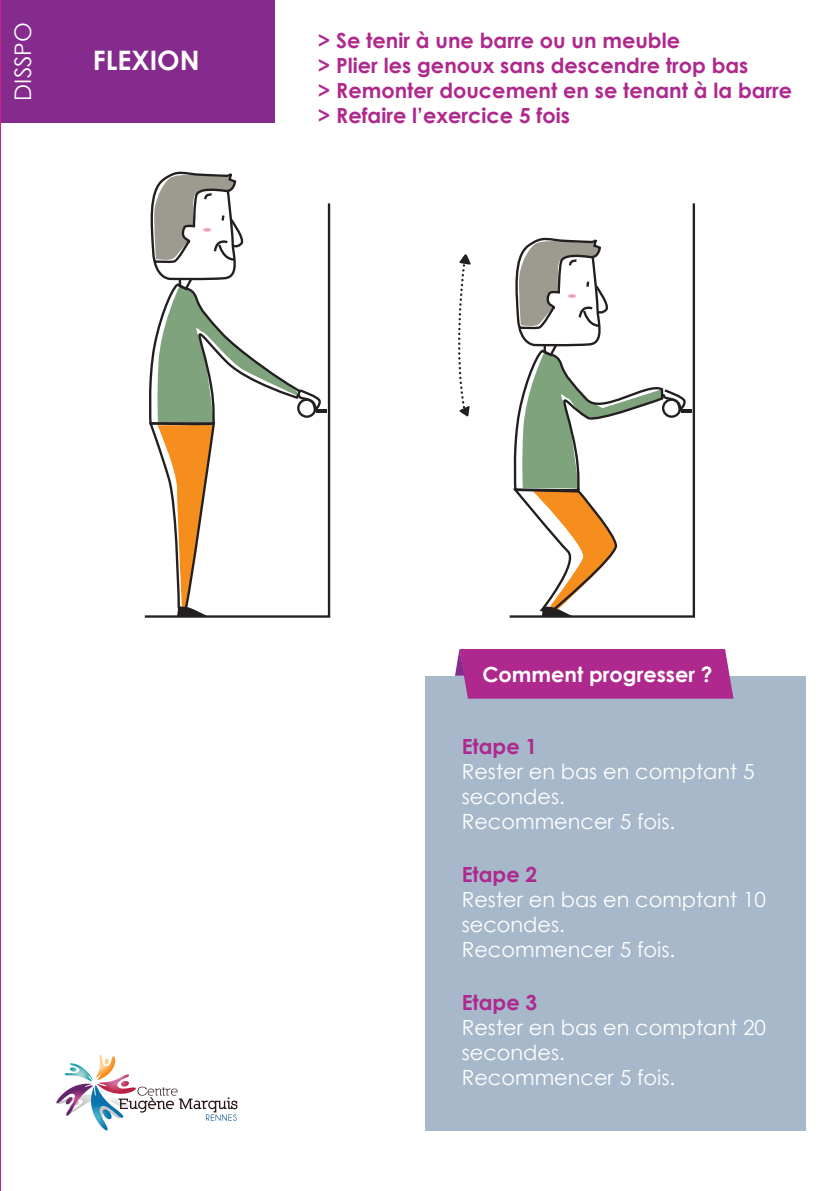
<style>
.page{position:relative;width:840px;height:1191px;background:#fff}
.page>*{position:absolute;margin:0;border:0;box-sizing:border-box;transform-origin:0 0}
.t1{font:700 26.8px "Century Gothic";color:#fff}
.t2{font:22.8px "Century Gothic";color:#fff}
.t3{font:20.8px/25px "Century Gothic";color:#fff}
.t4{font:700 20.8px "Century Gothic";color:#af288d}
.t5{font:700 20.8px "Century Gothic";color:#fff}
</style>
<div class="page">
<div style="left:425px;top:676px;width:380px;height:454px;background:#a6b8ca"></div>
<div style="left:455px;top:649px;width:278px;height:49px;background:#af288d"></div>
<svg style="left:56px;top:1054px;width:181px;height:77px"></svg>
<div style="left:0;top:0;width:274px;height:123px;background:#852b8d"></div>
<hr style="left:327px;top:203px;width:3px;height:413px;background:#231f20">
<hr style="left:692px;top:203px;width:2px;height:413px;background:#231f20">
<svg style="left:149px;top:171px;width:174px;height:444px"></svg>
<svg style="left:316px;top:408px;width:11px;height:4px"></svg>
<svg style="left:687px;top:409px;width:4px;height:3px"></svg>
<hr style="left:145px;top:615px;width:185px;height:2px;background:#231f20">
<hr style="left:509px;top:615px;width:185px;height:2px;background:#231f20">
<svg style="left:512px;top:237px;width:175px;height:379px"></svg>
<svg style="left:458px;top:254px;width:13px;height:163px"></svg>
<hr style="left:0;top:0;width:1px;height:1191px;background:#d01f8c">
<p class="t2" style="left:7px;top:101px;width:80px;rotate:-90deg">DISSPO</p>
<p class="t1" style="left:93px;top:40px;width:108px">FLEXION</p>
<p class="t4" style="left:318px;top:25px;width:363px">&gt; Se tenir à une barre ou un meuble</p>
<p class="t4" style="left:318px;top:50px;width:432px">&gt; Plier les genoux sans descendre trop bas</p>
<p class="t4" style="left:318px;top:75px;width:475px">&gt; Remonter doucement en se tenant à la barre</p>
<p class="t4" style="left:318px;top:100px;width:253px">&gt; Refaire l’exercice 5 fois</p>
<p class="t5" style="left:482px;top:658px;width:232px">Comment progresser ?</p>
<p class="t4" style="left:461px;top:730px;width:77px">Etape 1</p>
<p class="t3" style="left:461px;top:758px;width:294px">Rester en bas en comptant 5 secondes.</p>
<p class="t3" style="left:461px;top:808px;width:215px">Recommencer 5 fois.</p>
<p class="t4" style="left:461px;top:859px;width:77px">Etape 2</p>
<p class="t3" style="left:461px;top:887px;width:306px">Rester en bas en comptant 10 secondes.</p>
<p class="t3" style="left:461px;top:937px;width:215px">Recommencer 5 fois.</p>
<p class="t4" style="left:461px;top:987px;width:77px">Etape 3</p>
<p class="t3" style="left:461px;top:1015px;width:306px">Rester en bas en comptant 20 secondes.</p>
<p class="t3" style="left:461px;top:1065px;width:215px">Recommencer 5 fois.</p>
</div>
